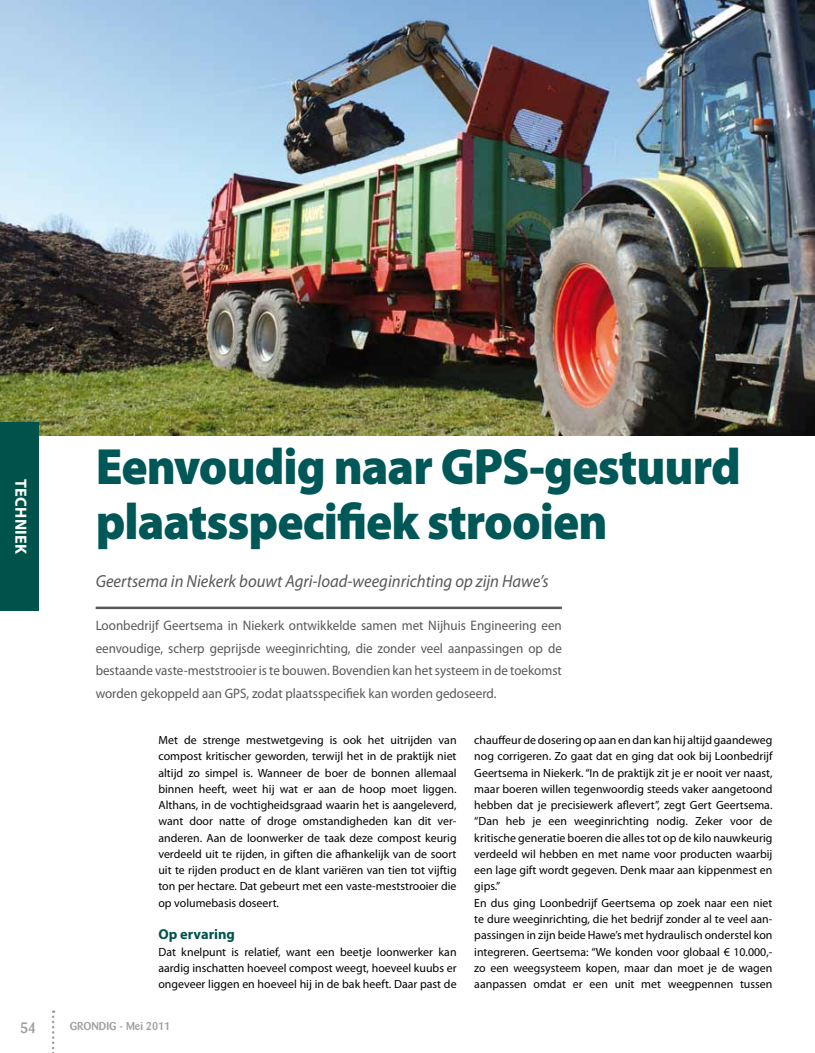
<style>
.page{position:relative;width:815px;height:1053px;background:#fff}
.page>*{position:absolute;margin:0;border:0;box-sizing:border-box;transform-origin:0 0}
.t1{font:900 51.25px/55px "Myriad Pro";letter-spacing:-.02em;color:#005757;scale:.95 1}
.t2{font:italic 17.5px "Myriad Pro";color:#58585a;scale:.95 1}
.t3{font:700 16.25px "Myriad Pro";letter-spacing:.02em;color:#fff}
.t4{font:500 15px "Barmeno Pro";color:#9c9e9f}
.t5{font:700 14.38px "Myriad Pro";color:#00534a}
.t6{font:13.75px/22.5px "Myriad Pro";color:#58585a;text-align:justify;scale:.95 1}
.t7{font:11.88px/16.2px "Myriad Pro";color:#000;text-align:justify}
.t8{font:500 11.25px "Barmeno Pro";color:#9c9e9f}
</style>
<div class="page">
<svg style="left:52px;top:1010px;width:2px;height:43px"></svg>
<img style="left:0;top:0;width:815px;height:435px">
<hr style="left:96px;top:606px;width:466px;height:3px;background:#58585a">
<div style="left:0;top:422px;width:39px;height:188px;background:#00534a"></div>
<h3 class="t3" style="left:32px;top:479px;width:77px;rotate:90deg">techniek</h3>
<h1 class="t1" style="left:96px;top:437px;width:681px">Eenvoudig naar GPS-gestuurd plaatsspecifiek strooien</h1>
<h2 class="t2" style="left:96px;top:570px;width:478px">Geertsema in Niekerk bouwt Agri-load-weeginrichting op zijn Hawe’s</h2>
<p class="t6" style="left:96px;top:614px;width:492px">Loonbedrijf Geertsema in Niekerk ontwikkelde samen met Nijhuis Engineering een eenvoudige, scherp geprijsde weeginrichting, die zonder veel aanpassingen op de bestaande vaste-meststrooier is te bouwen. Bovendien kan het systeem in de toekomst worden gekoppeld aan GPS, zodat plaatsspecifiek kan worden gedoseerd.</p>
<p class="t7" style="left:158px;top:731px;width:300px">Met de strenge mestwetgeving is ook het uitrijden van compost kritischer geworden, terwijl het in de praktijk niet altijd zo simpel is. Wanneer de boer de bonnen allemaal binnen heeft, weet hij wat er aan de hoop moet liggen.<br>Althans, in de vochtigheidsgraad waarin het is aangeleverd, want door natte of droge omstandigheden kan dit ver&shy;anderen. Aan de loonwerker de taak deze compost keurig verdeeld uit te rijden, in giften die afhankelijk van de soort uit te rijden product en de klant variëren van tien tot vijftig ton per hectare. Dat gebeurt met een vaste-meststrooier die op volumebasis doseert.</p>
<p class="t5" style="left:158px;top:925px;width:78px">Op ervaring</p>
<p class="t7" style="left:158px;top:943px;width:300px">Dat knelpunt is relatief, want een beetje loonwerker kan aardig inschatten hoeveel compost weegt, hoeveel kuubs er ongeveer liggen en hoeveel hij in de bak heeft. Daar past de</p>
<p class="t7" style="left:474px;top:731px;width:300px;text-align:left">chauffeur de dosering op aan en dan kan hij altijd gaandeweg nog corrigeren. Zo gaat dat en ging dat ook bij Loonbedrijf Geertsema in Niekerk. “In de praktijk zit je er nooit ver naast, maar boeren willen tegenwoordig steeds vaker aangetoond hebben dat je precisiewerk aflevert”, zegt Gert Geertsema. “Dan heb je een weeginrichting nodig. Zeker voor de kritische generatie boeren die alles tot op de kilo nauwkeurig verdeeld wil hebben en met name voor producten waarbij een lage gift wordt gegeven. Denk maar aan kippenmest en gips.”<br>En dus ging Loonbedrijf Geertsema op zoek naar een niet te dure weeginrichting, die het bedrijf zonder al te veel aan&shy;passingen in zijn beide Hawe’s met hydraulisch onderstel kon integreren. Geertsema: “We konden voor globaal € 10.000,- zo een weegsysteem kopen, maar dan moet je de wagen aanpassen omdat er een unit met weegpennen tussen</p>
<p class="t4" style="left:20px;top:1017px;width:18px">54</p>
<p class="t8" style="left:70px;top:1018px;width:102px">GRONDIG - Mei 2011</p>
</div>
